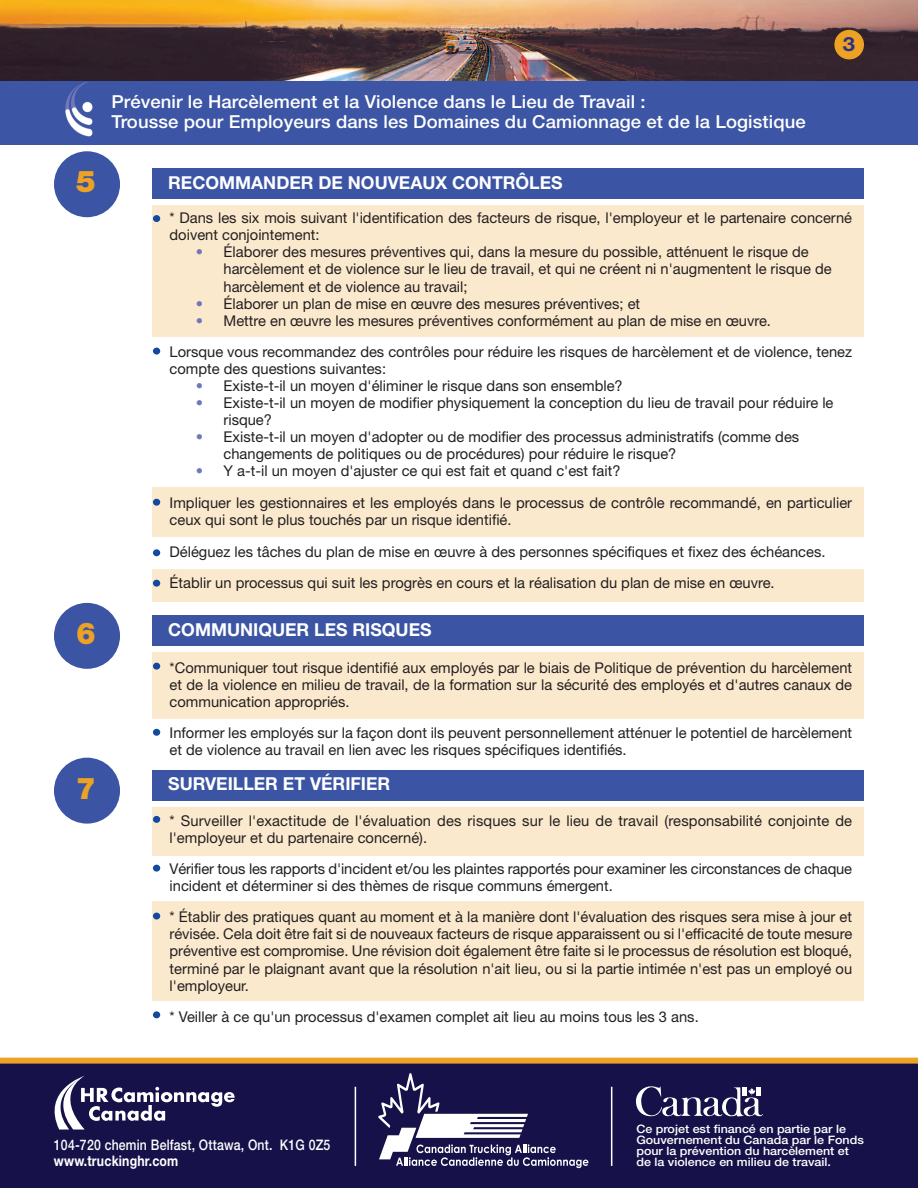
<style>
.page{position:relative;width:918px;height:1188px;background:#fff}
.page>*{position:absolute;margin:0;border:0;box-sizing:border-box;transform-origin:0 0}
.t1{font:900 30px "Helvetica Neue";color:#eca223}
.t2{font:700 19.65px "Helvetica Neue";color:#2f2f88;scale:1.12 1}
.t3{font:500 17.85px/20px "Helvetica Neue";letter-spacing:.005em;color:#fff}
.t4{font:700 17.85px "Helvetica Neue";color:#fff}
.t5{font:14.85px/17.1px "Helvetica Neue";color:#231f20}
.t6{font:500 14.55px "Helvetica Neue";letter-spacing:.015em;color:#fff;scale:.84 1}
.t7{font:700 14.55px "Helvetica Neue";letter-spacing:.015em;color:#fff;scale:.84 1}
.t8{font:500 11.7px/11.1px "Helvetica Neue";color:#fff;scale:1.08 1}
.s1{color:#7078ba}
</style>
<div class="page">
<div style="left:54px;top:603px;width:66px;height:66px;background:#3b54a4;border-radius:50%"></div>
<div style="left:153px;top:652px;width:711px;height:67px;background:#fbe9cd"></div>
<div style="left:153px;top:616px;width:711px;height:30px;background:#3b54a4"></div>
<div style="left:153px;top:663px;width:7px;height:7px;background:#13499f;border-radius:50%"></div>
<div style="left:153px;top:729px;width:7px;height:7px;background:#13499f;border-radius:50%"></div>
<div style="left:54px;top:758px;width:66px;height:66px;background:#3b54a4;border-radius:50%"></div>
<div style="left:153px;top:807px;width:711px;height:48px;background:#fbe9cd"></div>
<div style="left:153px;top:902px;width:711px;height:99px;background:#fbe9cd"></div>
<div style="left:153px;top:770px;width:711px;height:31px;background:#3b54a4"></div>
<div style="left:153px;top:816px;width:7px;height:7px;background:#13499f;border-radius:50%"></div>
<div style="left:153px;top:865px;width:7px;height:7px;background:#13499f;border-radius:50%"></div>
<div style="left:153px;top:913px;width:7px;height:7px;background:#13499f;border-radius:50%"></div>
<div style="left:153px;top:1011px;width:7px;height:7px;background:#13499f;border-radius:50%"></div>
<div style="left:54px;top:151px;width:66px;height:66px;background:#3b54a4;border-radius:50%"></div>
<div style="left:153px;top:205px;width:711px;height:132px;background:#fbe9cd"></div>
<div style="left:153px;top:487px;width:711px;height:49px;background:#fbe9cd"></div>
<div style="left:153px;top:569px;width:711px;height:33px;background:#fbe9cd"></div>
<div style="left:153px;top:169px;width:711px;height:30px;background:#3b54a4"></div>
<div style="left:153px;top:215px;width:7px;height:7px;background:#13499f;border-radius:50%"></div>
<div style="left:153px;top:348px;width:7px;height:7px;background:#13499f;border-radius:50%"></div>
<div style="left:153px;top:499px;width:7px;height:7px;background:#13499f;border-radius:50%"></div>
<div style="left:153px;top:549px;width:7px;height:7px;background:#13499f;border-radius:50%"></div>
<div style="left:153px;top:580px;width:7px;height:7px;background:#13499f;border-radius:50%"></div>
<div style="left:0;top:81px;width:918px;height:63px;background:#3c55a4"></div>
<img style="left:0;top:0;width:918px;height:81px">
<div style="left:834px;top:30px;width:30px;height:29px;background:#eca223;border-radius:50%"></div>
<div style="left:0;top:1062px;width:918px;height:126px;background:#161149"></div>
<div style="left:0;top:1058px;width:918px;height:6px;background:#eca223"></div>
<svg style="left:636px;top:1086px;width:127px;height:30px"></svg>
<svg style="left:378px;top:1073px;width:210px;height:95px"></svg>
<hr style="left:611px;top:1087px;width:1px;height:79px;background:#fff">
<hr style="left:355px;top:1087px;width:1px;height:79px;background:#fff">
<svg style="left:55px;top:1076px;width:180px;height:54px"></svg>
<p class="t3" style="left:111px;top:93px;width:696px">Prévenir le Harcèlement et la Violence dans le Lieu de Travail :<br>Trousse pour Employeurs dans les Domaines du Camionnage et de la Logistique</p>
<h2 class="t2" style="left:843px;top:37px;width:12px">3</h2>
<h1 class="t1" style="left:76px;top:171px;width:21px">5</h1>
<p class="t4" style="left:168px;top:176px;width:396px">RECOMMANDER DE NOUVEAUX CONTRÔLES</p>
<p class="t5" style="left:170px;top:211px;width:684px">* Dans les six mois suivant l'identification des facteurs de risque, l'employeur et le partenaire concerné doivent conjointement:</p>
<p class="t5" style="left:224px;top:245px;width:610px;text-indent:-28px"><span class="s1">•</span> Élaborer des mesures préventives qui, dans la mesure du possible, atténuent le risque de harcèlement et de violence sur le lieu de travail, et qui ne créent ni n'augmentent le risque de harcèlement et de violence au travail;</p>
<p class="t5" style="left:196px;top:296px;width:446px"><span class="s1">•</span> Élaborer un plan de mise en œuvre des mesures préventives; et</p>
<p class="t5" style="left:170px;top:306px;width:684px;line-height:31.2px;text-indent:26px"><span class="s1">•</span> Mettre en œuvre les mesures préventives conformément au plan de mise en œuvre.<br>Lorsque vous recommandez des contrôles pour réduire les risques de harcèlement et de violence, tenez</p>
<p class="t5" style="left:170px;top:362px;width:218px">compte des questions suivantes:</p>
<p class="t5" style="left:196px;top:379px;width:428px"><span class="s1">•</span> Existe-t-il un moyen d'éliminer le risque dans son ensemble?</p>
<p class="t5" style="left:224px;top:396px;width:611px;text-indent:-28px"><span class="s1">•</span> Existe-t-il un moyen de modifier physiquement la conception du lieu de travail pour réduire le risque?</p>
<p class="t5" style="left:224px;top:430px;width:577px;text-indent:-28px"><span class="s1">•</span> Existe-t-il un moyen d'adopter ou de modifier des processus administratifs (comme des changements de politiques ou de procédures) pour réduire le risque?</p>
<p class="t5" style="left:170px;top:457px;width:684px;line-height:31.2px;text-indent:26px"><span class="s1">•</span> Y a-t-il un moyen d'ajuster ce qui est fait et quand c'est fait?<br>Impliquer les gestionnaires et les employés dans le processus de contrôle recommandé, en particulier</p>
<p class="t5" style="left:170px;top:504px;width:657px;line-height:32.7px">ceux qui sont le plus touchés par un risque identifié.<br>Déléguez les tâches du plan de mise en œuvre à des personnes spécifiques et fixez des échéances.</p>
<p class="t5" style="left:170px;top:576px;width:607px">Établir un processus qui suit les progrès en cours et la réalisation du plan de mise en œuvre.</p>
<h1 class="t1" style="left:76px;top:623px;width:21px">6</h1>
<p class="t4" style="left:168px;top:623px;width:265px">COMMUNIQUER LES RISQUES</p>
<p class="t5" style="left:170px;top:660px;width:684px;text-align:justify">*Communiquer tout risque identifié aux employés par le biais de Politique de prévention du harcèlement et de la violence en milieu de travail, de la formation sur la sécurité des employés et d'autres canaux de communication appropriés.</p>
<p class="t5" style="left:170px;top:726px;width:684px">Informer les employés sur la façon dont ils peuvent personnellement atténuer le potentiel de harcèlement et de violence au travail en lien avec les risques spécifiques identifiés.</p>
<h1 class="t1" style="left:76px;top:777px;width:21px">7</h1>
<p class="t4" style="left:168px;top:778px;width:224px">SURVEILLER ET VÉRIFIER</p>
<p class="t5" style="left:170px;top:813px;width:684px">* Surveiller l'exactitude de l'évaluation des risques sur le lieu de travail (responsabilité conjointe de l'employeur et du partenaire concerné).</p>
<p class="t5" style="left:170px;top:862px;width:684px">Vérifier tous les rapports d'incident et/ou les plaintes rapportés pour examiner les circonstances de chaque incident et déterminer si des thèmes de risque communs émergent.</p>
<p class="t5" style="left:170px;top:910px;width:684px;text-align:justify">* Établir des pratiques quant au moment et à la manière dont l'évaluation des risques sera mise à jour et révisée. Cela doit être fait si de nouveaux facteurs de risque apparaissent ou si l'efficacité de toute mesure préventive est compromise. Une révision doit également être faite si le processus de résolution est bloqué, terminé par le plaignant avant que la résolution n'ait lieu, ou si la partie intimée n'est pas un employé ou l'employeur.</p>
<p class="t5" style="left:170px;top:1009px;width:531px">* Veiller à ce qu'un processus d'examen complet ait lieu au moins tous les 3 ans.</p>
<p class="t6" style="left:54px;top:1139px;width:331px">104-720 chemin Belfast, Ottawa, Ont. K1G 0Z5</p>
<p class="t7" style="left:54px;top:1155px;width:150px">www.truckinghr.com</p>
<p class="t8" style="left:636px;top:1124px;width:212px">Ce projet est financé en partie par le Gouvernement du Canada par le Fonds pour la prévention du harcèlement et de la violence en milieu de travail.</p>
</div>
